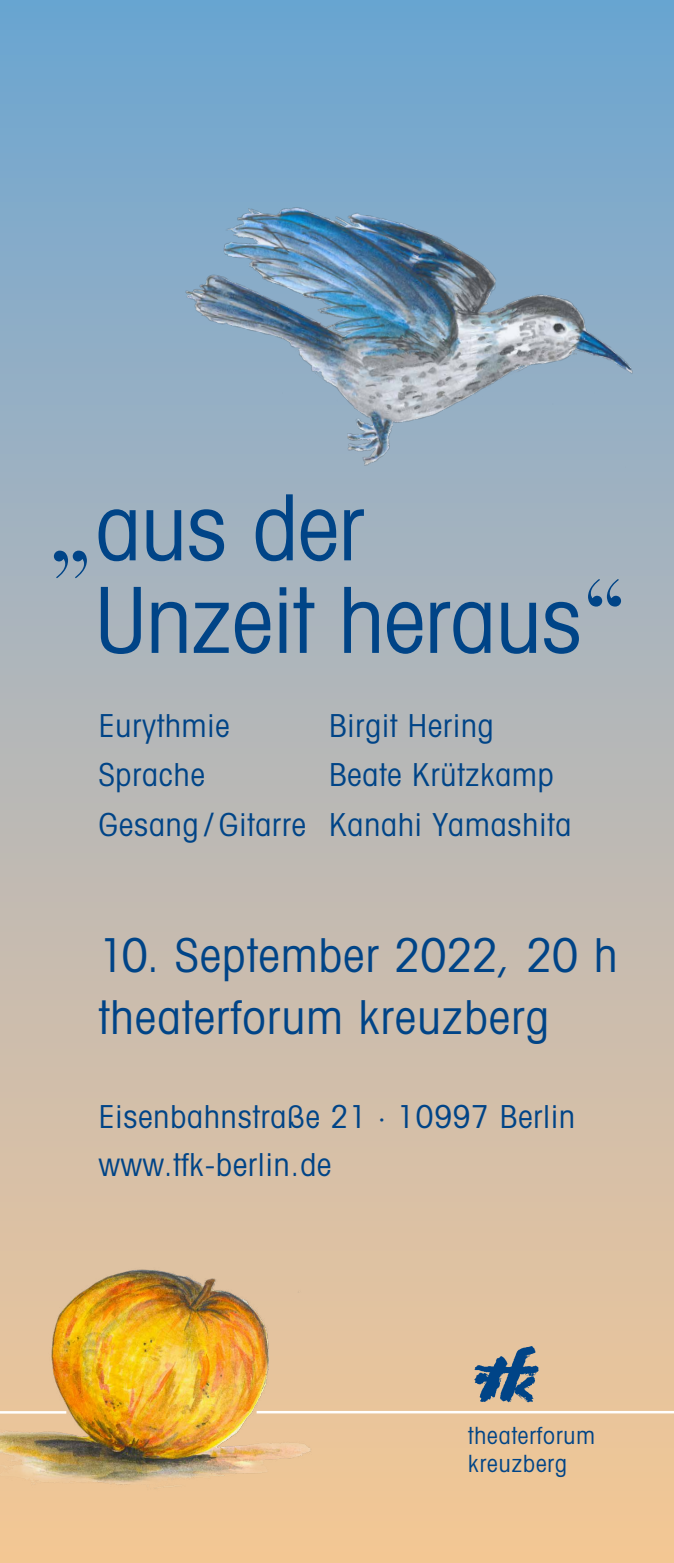
<style>
.page{position:relative;width:674px;height:1563px;background:#fff}
.page>*{position:absolute;margin:0;border:0;box-sizing:border-box;transform-origin:0 0}
.t1{font:condensed 91.12px/92.5px "Avant Garde";color:#004487}
.t2{font:condensed 46.75px/62.5px "Avant Garde";letter-spacing:.03em;color:#004487}
.t3{font:condensed 31.62px/49.8px "Avant Garde";letter-spacing:.03em;color:#004487}
.t4{font:condensed 23.75px/28.5px "Avant Garde";letter-spacing:.04em;color:#004487}
.s1{font-family:"Didot LT Pro";font-stretch:normal;font-size:101.25px}
</style>
<div class="page">
<div style="left:0;top:0;width:673px;height:1563px;background:linear-gradient(to bottom,#71a6d4,#fac996)"></div>
<img style="left:0;top:1253px;width:336px;height:249px">
<img style="left:162px;top:168px;width:509px;height:323px">
<hr style="left:0;top:1411px;width:66px;height:2px;background:#fff">
<hr style="left:256px;top:1411px;width:417px;height:2px;background:#fff">
<img style="left:464px;top:1344px;width:84px;height:59px">
<h1 class="t1" style="left:95px;top:479px;width:533px;text-indent:-48px"><span class="s1">„</span>aus der<br>Unzeit heraus<span class="s1">“</span></h1>
<p class="t3" style="left:99px;top:699px;width:132px">Eurythmie</p>
<p class="t3" style="left:329px;top:699px;width:166px">Birgit Hering</p>
<p class="t3" style="left:99px;top:749px;width:108px">Sprache</p>
<p class="t3" style="left:99px;top:749px;width:473px;text-indent:230px">Beate Krützkamp<br>Gesang / Gitarre Kanahi Yamashita</p>
<h2 class="t2" style="left:99px;top:923px;width:520px">10. September 2022, 20 h theaterforum kreuzberg</h2>
<p class="t3" style="left:99px;top:1091px;width:477px;line-height:48.8px">Eisenbahnstraße 21 · 10997 Berlin www.tfk-berlin.de</p>
<p class="t4" style="left:468px;top:1420px;width:128px">theaterforum kreuzberg</p>
</div>
